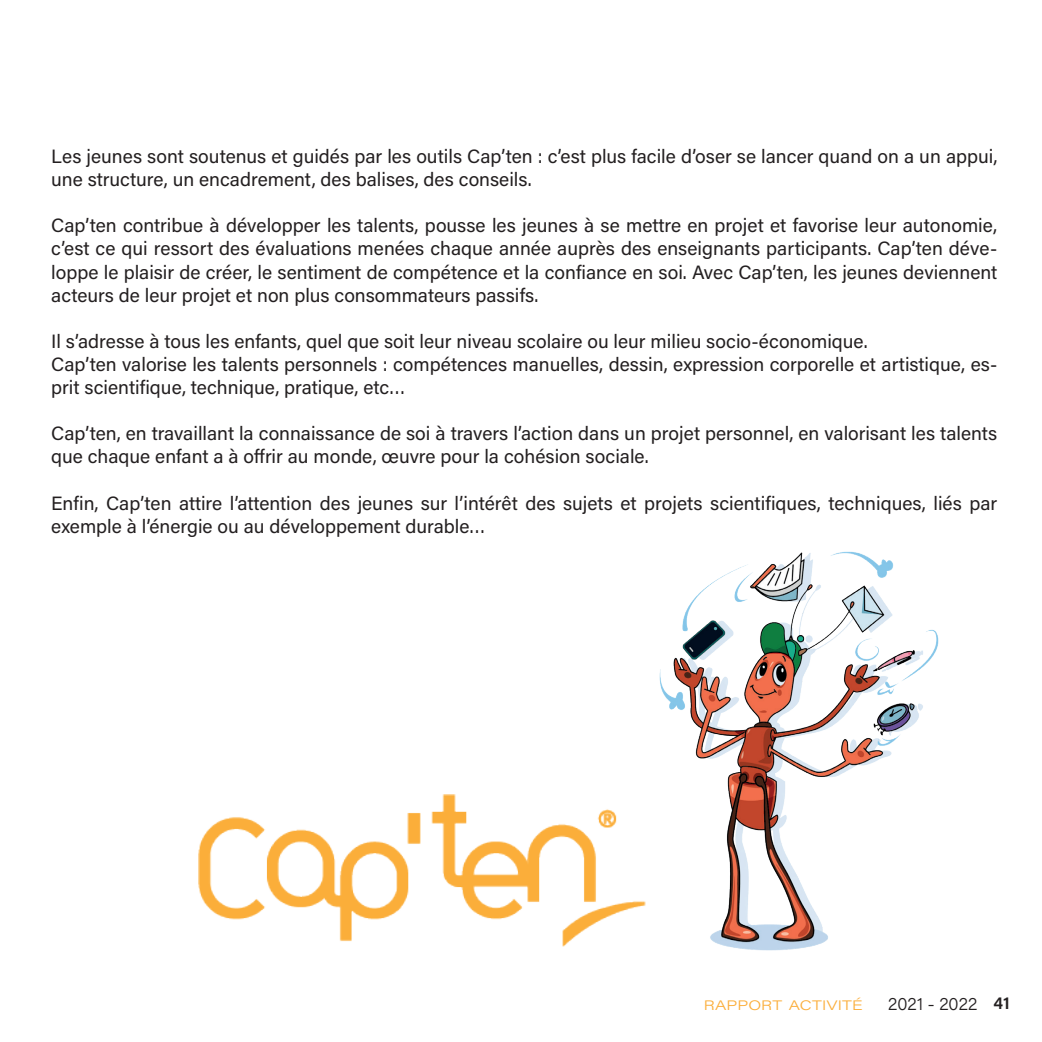
<style>
.page{position:relative;width:1042px;height:1042px;background:#fff}
.page>*{position:absolute;margin:0;border:0;box-sizing:border-box;transform-origin:0 0}
.t1{font:19.25px/23.1px "Acumin Pro";color:#231f20}
.t2{font:17.5px "Acumin Variable Concept";letter-spacing:.005em;color:#231f20;scale:.9 1}
.t3{font:13.47px "Acumin Variable Concept";letter-spacing:.005em;color:#fbae3b;scale:1.11 1}
.s1{font-style:inherit}
</style>
<div class="page">
<img style="left:659px;top:551px;width:280px;height:400px">
<img style="left:198px;top:794px;width:448px;height:153px">
<p class="t1" style="left:51px;top:144px;width:947px">Les jeunes sont soutenus et guidés par les outils Cap’ten : c’est plus facile d’oser se lancer quand on a un appui, une structure, un encadrement, des balises, des conseils.</p>
<p class="t1" style="left:51px;top:213px;width:947px;text-align:justify">Cap’ten contribue à développer les talents, pousse les jeunes à se mettre en projet et favorise leur autonomie, c’est ce qui ressort des évaluations menées chaque année auprès des enseignants participants. Cap’ten déve&shy;loppe le plaisir de créer, le sentiment de compétence et la confiance en soi. Avec Cap’ten, les jeunes deviennent acteurs de leur projet et non plus consommateurs passifs.</p>
<p class="t1" style="left:51px;top:329px;width:947px">Il s’adresse à tous les enfants, quel que soit leur niveau scolaire ou leur milieu socio-économique.<br>Cap’ten valorise les talents personnels : compétences manuelles, dessin, expression corporelle et artistique, es&shy;prit scientifique, technique, pratique, etc…</p>
<p class="t1" style="left:51px;top:421px;width:947px">Cap’ten, en travaillant la connaissance de soi à travers l’action dans un projet personnel, en valorisant les talents que chaque enfant a à offrir au monde, œuvre pour la cohésion sociale.</p>
<p class="t1" style="left:51px;top:490px;width:947px">Enfin, Cap’ten attire l’attention des jeunes sur l’intérêt des sujets et projets scientifiques, techniques, liés par exemple à l’énergie ou au développement durable…</p>
<p class="t3" style="left:704px;top:996px;width:144px">RAPPORT ACTIVITÉ</p>
<p class="t2" style="left:888px;top:991px;width:137px">2021 - 2022 <span class="s1">41</span></p>
</div>
